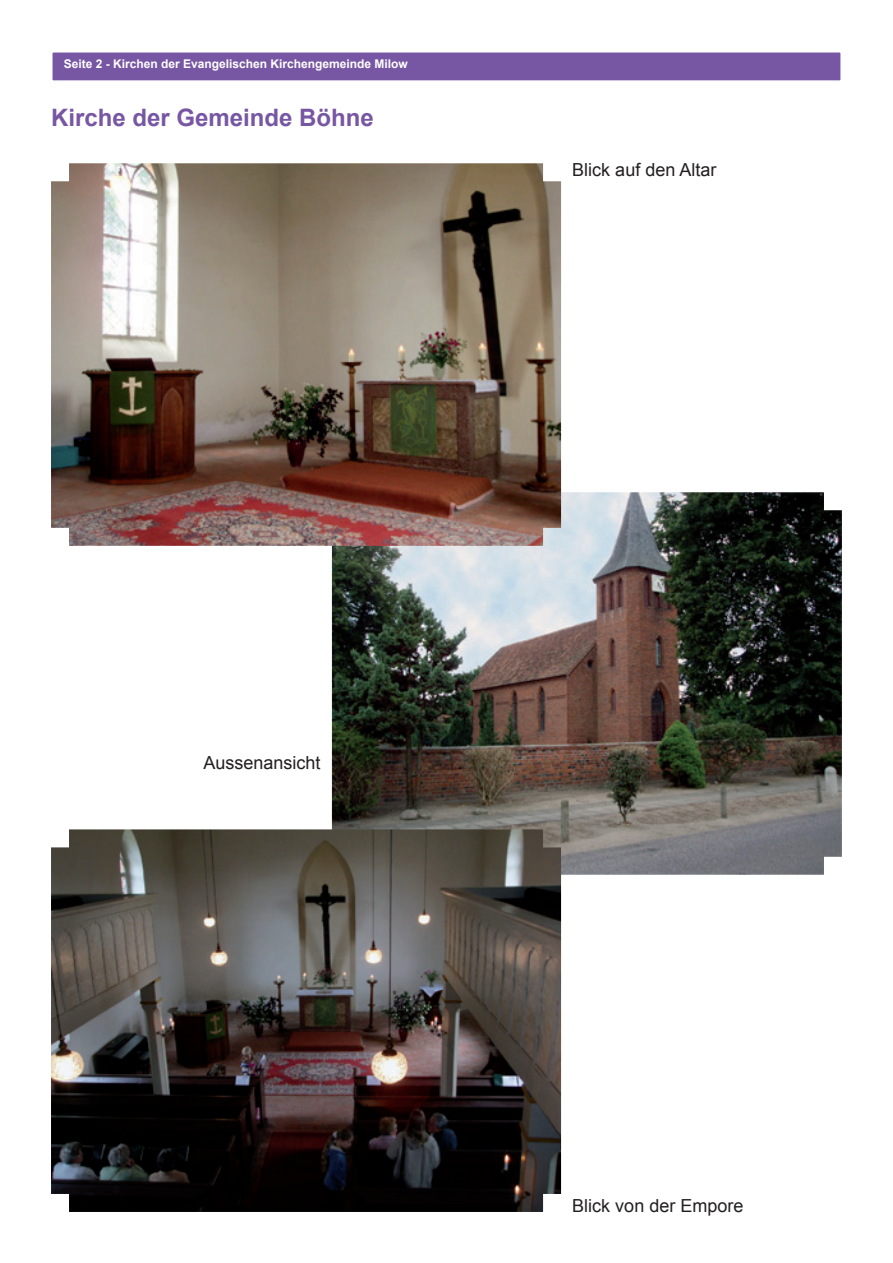
<style>
.page{position:relative;width:893px;height:1263px;background:#fff}
.page>*{position:absolute;margin:0;border:0;box-sizing:border-box;transform-origin:0 0}
.t1{font:700 24px "Arial";color:#7756a3}
.t2{font:18px "Arial";color:#231f20}
.t3{font:700 12px "Arial";color:#fff}
</style>
<div class="page">
<div style="left:51px;top:51px;width:791px;height:31px;background:#7756a3;border:2px solid #fff"></div>
<img style="left:332px;top:492px;width:510px;height:383px">
<img style="left:51px;top:163px;width:510px;height:383px">
<img style="left:51px;top:829px;width:510px;height:383px">
<p class="t3" style="left:64px;top:56px;width:346px">Seite 2 - Kirchen der Evangelischen Kirchengemeinde Milow</p>
<h1 class="t1" style="left:51px;top:101px;width:324px">Kirche der Gemeinde Böhne</h1>
<h2 class="t2" style="left:572px;top:157px;width:146px">Blick auf den Altar</h2>
<h2 class="t2" style="left:204px;top:751px;width:119px">Aussenansicht</h2>
<h2 class="t2" style="left:572px;top:1193px;width:173px">Blick von der Empore</h2>
</div>
